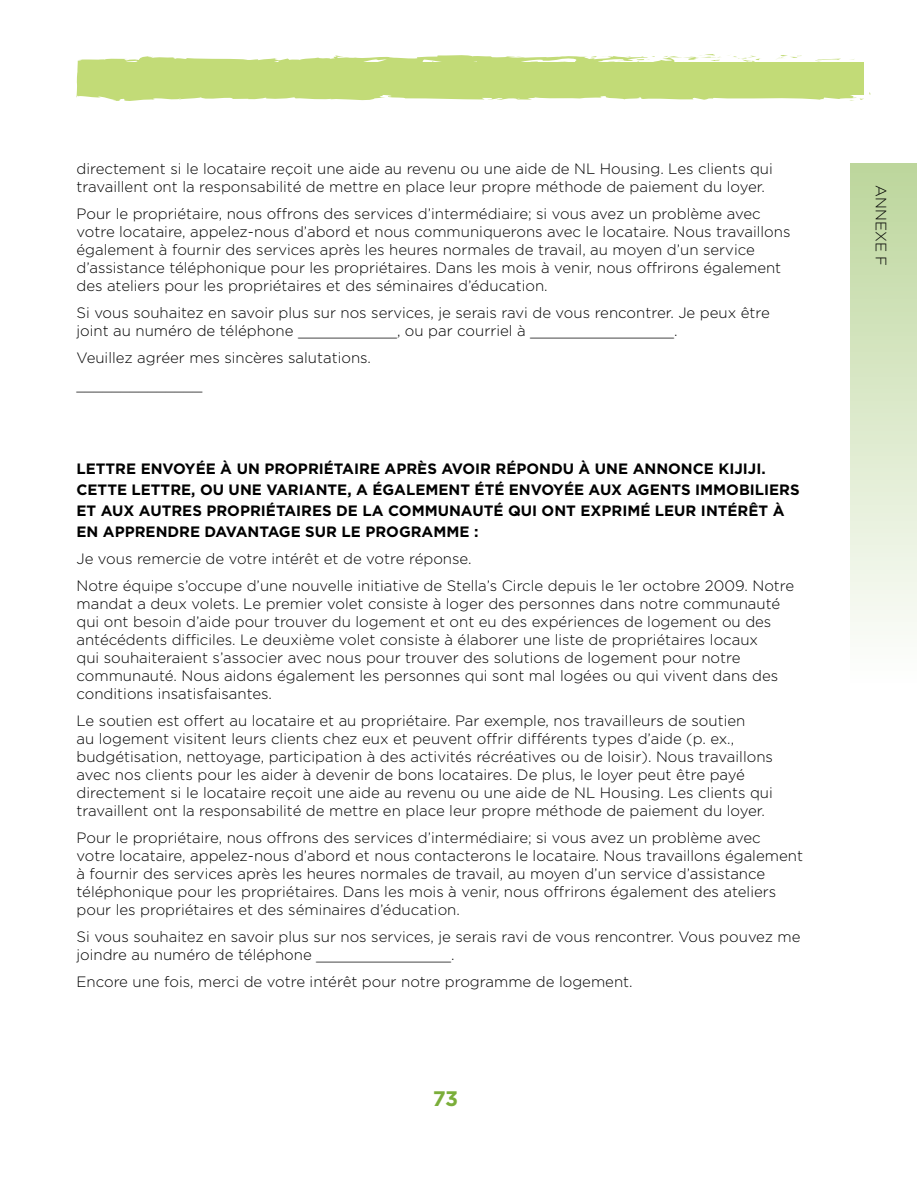
<style>
.page{position:relative;width:918px;height:1188px;background:#fff}
.page>*{position:absolute;margin:0;border:0;box-sizing:border-box;transform-origin:0 0}
.t1{font:700 21px "Gotham";color:#7bae3a}
.t2{font:300 15px/18px "Gotham";color:#000}
.t3{font:700 15px/21px "Gotham";color:#000}
</style>
<div class="page">
<div style="left:850px;top:163px;width:67px;height:527px;background:linear-gradient(to bottom,#bcd69c,#fff)"></div>
<svg style="left:76px;top:54px;width:794px;height:47px;background:#cce18e"></svg>
<p class="t2" style="left:76px;top:160px;width:698px">directement si le locataire reçoit une aide au revenu ou une aide de NL Housing. Les clients qui travaillent ont la responsabilité de mettre en place leur propre méthode de paiement du loyer.</p>
<p class="t2" style="left:76px;top:205px;width:716px">Pour le propriétaire, nous offrons des services d’intermédiaire; si vous avez un problème avec votre locataire, appelez-nous d’abord et nous communiquerons avec le locataire. Nous travaillons également à fournir des services après les heures normales de travail, au moyen d’un service d’assistance téléphonique pour les propriétaires. Dans les mois à venir, nous offrirons également des ateliers pour les propriétaires et des séminaires d’éducation.</p>
<p class="t2" style="left:76px;top:304px;width:695px">Si vous souhaitez en savoir plus sur nos services, je serais ravi de vous rencontrer. Je peux être joint au numéro de téléphone ___________, ou par courriel à ________________.</p>
<p class="t2" style="left:76px;top:349px;width:296px">Veuillez agréer mes sincères salutations.</p>
<p class="t2" style="left:76px;top:376px;width:127px">______________</p>
<h4 class="t3" style="left:76px;top:458px;width:725px">LETTRE ENVOYÉE À UN PROPRIÉTAIRE APRÈS AVOIR RÉPONDU À UNE ANNONCE KIJIJI.<br>CETTE LETTRE, OU UNE VARIANTE, A ÉGALEMENT ÉTÉ ENVOYÉE AUX AGENTS IMMOBILIERS ET AUX AUTRES PROPRIÉTAIRES DE LA COMMUNAUTÉ QUI ONT EXPRIMÉ LEUR INTÉRÊT À EN APPRENDRE DAVANTAGE SUR LE PROGRAMME :</h4>
<p class="t2" style="left:76px;top:550px;width:397px">Je vous remercie de votre intérêt et de votre réponse.</p>
<p class="t2" style="left:76px;top:577px;width:719px">Notre équipe s’occupe d’une nouvelle initiative de Stella’s Circle depuis le 1er octobre 2009. Notre mandat a deux volets. Le premier volet consiste à loger des personnes dans notre communauté qui ont besoin d’aide pour trouver du logement et ont eu des expériences de logement ou des antécédents difficiles. Le deuxième volet consiste à élaborer une liste de propriétaires locaux<br>qui souhaiteraient s’associer avec nous pour trouver des solutions de logement pour notre communauté. Nous aidons également les personnes qui sont mal logées ou qui vivent dans des conditions insatisfaisantes.</p>
<p class="t2" style="left:76px;top:712px;width:698px">Le soutien est offert au locataire et au propriétaire. Par exemple, nos travailleurs de soutien<br>au logement visitent leurs clients chez eux et peuvent offrir différents types d’aide (p. ex., budgétisation, nettoyage, participation à des activités récréatives ou de loisir). Nous travaillons avec nos clients pour les aider à devenir de bons locataires. De plus, le loyer peut être payé directement si le locataire reçoit une aide au revenu ou une aide de NL Housing. Les clients qui travaillent ont la responsabilité de mettre en place leur propre méthode de paiement du loyer.</p>
<p class="t2" style="left:76px;top:829px;width:728px">Pour le propriétaire, nous offrons des services d’intermédiaire; si vous avez un problème avec<br>votre locataire, appelez-nous d’abord et nous contacterons le locataire. Nous travaillons également à fournir des services après les heures normales de travail, au moyen d’un service d’assistance téléphonique pour les propriétaires. Dans les mois à venir, nous offrirons également des ateliers pour les propriétaires et des séminaires d’éducation.</p>
<p class="t2" style="left:76px;top:928px;width:726px">Si vous souhaitez en savoir plus sur nos services, je serais ravi de vous rencontrer. Vous pouvez me joindre au numéro de téléphone _______________.</p>
<p class="t2" style="left:76px;top:973px;width:558px">Encore une fois, merci de votre intérêt pour notre programme de logement.</p>
<h1 class="t1" style="left:433px;top:1086px;width:27px">73</h1>
<p class="t2" style="left:890px;top:185px;width:82px;rotate:90deg">ANNEXE F</p>
</div>
